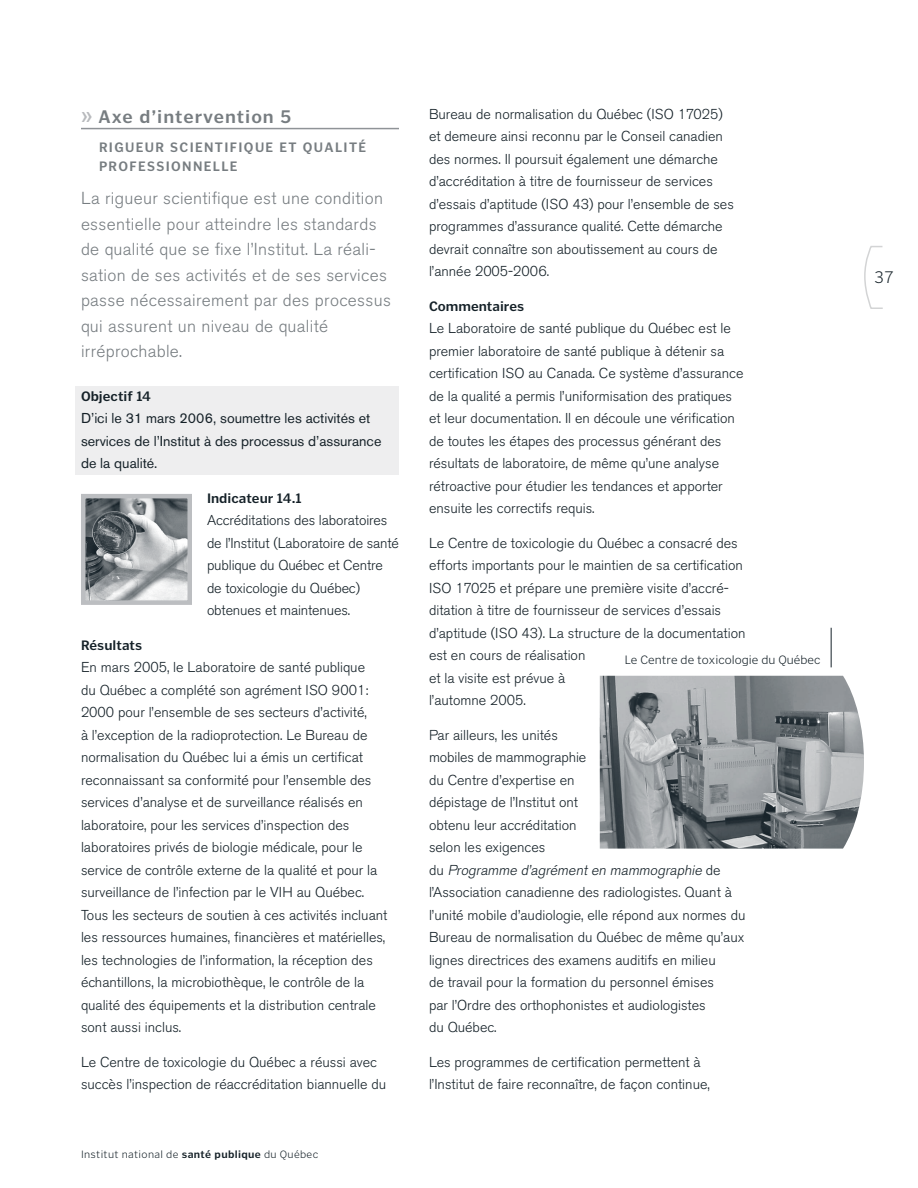
<style>
.page{position:relative;width:918px;height:1188px;background:#fff}
.page>*{position:absolute;margin:0;border:0;box-sizing:border-box;transform-origin:0 0}
.t1{font:700 18px "Poynter Text Sans";color:#777d81}
.t2{font:300 17.25px/25.5px "Akzidenz Grotesk BE";letter-spacing:.02em;color:#777d81}
.t3{font:300 16.5px "Poynter Text Sans";color:#152128}
.t4{font:300 14.25px/22.5px "Akzidenz Grotesk BE";color:#152128}
.t5{font:14.25px/22.5px "Akzidenz Grotesk BE";color:#152128}
.t6{font:700 13.5px "Poynter Text Sans";color:#152128}
.t7{font:700 13.5px/19.5px "Poynter Text Sans";letter-spacing:.1em;color:#777d81}
.t8{font:300 12px "Poynter Text Sans";color:#152128}
.t9{font:300 10.5px "Poynter Text Sans";letter-spacing:.03em;color:#152128}
.s1{font-size:19.5px;color:#b8babd}
.s2{font-weight:700}
.s3{font-style:italic}
</style>
<div class="page">
<svg style="left:864px;top:246px;width:19px;height:63px"></svg>
<div style="left:75px;top:386px;width:324px;height:89px;background:#eeeeef"></div>
<hr style="left:81px;top:128px;width:318px;height:1px;background:#8f9397">
<img style="left:86px;top:499px;width:101px;height:101px">
<div style="left:81px;top:494px;width:111px;height:111px;border:4px solid #bcbec1"></div>
<img style="left:600px;top:676px;width:264px;height:173px">
<hr style="left:831px;top:628px;width:1px;height:39px;background:#152128">
<p class="t1" style="left:81px;top:107px;width:212px"><span class="s1">»</span> Axe d’intervention 5</p>
<p class="t7" style="left:99px;top:137px;width:267px">Rigueur scientifique et qualité professionnelle</p>
<p class="t2" style="left:81px;top:186px;width:311px">La rigueur scientifique est une condition essentielle pour atteindre les standards de qualité que se fixe l’Institut. La réali&shy;sation de ses activités et de ses services passe nécessairement par des processus qui assurent un niveau de qualité irréprochable.</p>
<p class="t6" style="left:81px;top:388px;width:72px">Objectif 14</p>
<p class="t5" style="left:81px;top:407px;width:302px">D’ici le 31 mars 2006, soumettre les activités et services de l’Institut à des processus d’assurance de la qualité.</p>
<p class="t6" style="left:207px;top:490px;width:96px">I ndicateur 14.1</p>
<p class="t4" style="left:207px;top:509px;width:194px">Accréditations des laboratoires de l’Institut (Laboratoire de santé publique du Québec et Centre de toxicologie du Québec) obtenues et maintenues.</p>
<p class="t6" style="left:81px;top:637px;width:63px">Résultats</p>
<p class="t4" style="left:81px;top:656px;width:308px">En mars 2005, le Laboratoire de santé publique<br>du Québec a complété son agrément ISO 9001:<br>2000 pour l’ensemble de ses secteurs d’activité,<br>à l’exception de la radioprotection. Le Bureau de normalisation du Québec lui a émis un certificat reconnaissant sa conformité pour l’ensemble des services d’analyse et de surveillance réalisés en laboratoire, pour les services d’inspection des laboratoires privés de biologie médicale, pour le service de contrôle externe de la qualité et pour la surveillance de l’infection par le VIH au Québec.<br>Tous les secteurs de soutien à ces activités incluant les ressources humaines, financières et matérielles, les technologies de l’information, la réception des échantillons, la microbiothèque, le contrôle de la qualité des équipements et la distribution centrale sont aussi inclus.</p>
<p class="t4" style="left:81px;top:1051px;width:307px">Le Centre de toxicologie du Québec a réussi avec succès l’inspection de réaccréditation biannuelle du</p>
<p class="t9" style="left:81px;top:1149px;width:239px">Institut national de <span class="s2">santé publique</span> du Québec</p>
<p class="t4" style="left:429px;top:103px;width:306px">Bureau de normalisation du Québec (ISO 17025) et demeure ainsi reconnu par le Conseil canadien des normes. Il poursuit également une démarche d’accréditation à titre de fournisseur de services d’essais d’aptitude (ISO 43) pour l’ensemble de ses programmes d’assurance qualité. Cette démarche devrait connaître son aboutissement au cours de l’année 2005-2006.</p>
<p class="t6" style="left:429px;top:298px;width:97px">Commentaires</p>
<p class="t4" style="left:429px;top:317px;width:316px">Le Laboratoire de santé publique du Québec est le premier laboratoire de santé publique à détenir sa certification ISO au Canada. Ce système d’assurance de la qualité a permis l’uniformisation des pratiques et leur documentation. Il en découle une vérification de toutes les étapes des processus générant des résultats de laboratoire, de même qu’une analyse rétroactive pour étudier les tendances et apporter ensuite les correctifs requis.</p>
<p class="t4" style="left:429px;top:532px;width:318px">Le Centre de toxicologie du Québec a consacré des efforts importants pour le maintien de sa certification ISO 17025 et prépare une première visite d’accré&shy;ditation à titre de fournisseur de services d’essais d’aptitude (ISO 43). La structure de la documentation est en cours de réalisation<br>et la visite est prévue à<br>l’automne 2005.</p>
<p class="t4" style="left:429px;top:724px;width:318px">Par ailleurs, les unités<br>mobiles de mammographie<br>du Centre d’expertise en<br>dépistage de l’Institut ont<br>obtenu leur accréditation<br>selon les exigences<br>d u <span class="s3">Programme d’agrément en mammographie</span> d e l’Association canadienne des radiologistes. Quant à l’unité mobile d’audiologie, elle répond aux normes du Bureau de normalisation du Québec de même qu’aux lignes directrices des examens auditifs en milieu<br>de travail pour la formation du personnel émises<br>par l’Ordre des orthophonistes et audiologistes<br>du Québec.</p>
<p class="t4" style="left:429px;top:1051px;width:282px">Les programmes de certification permettent à l’Institut de faire reconnaître, de façon continue,</p>
<p class="t8" style="left:625px;top:654px;width:197px">Le Centre de toxicologie du Québec</p>
<p class="t3" style="left:875px;top:268px;width:10px">37</p>
</div>
